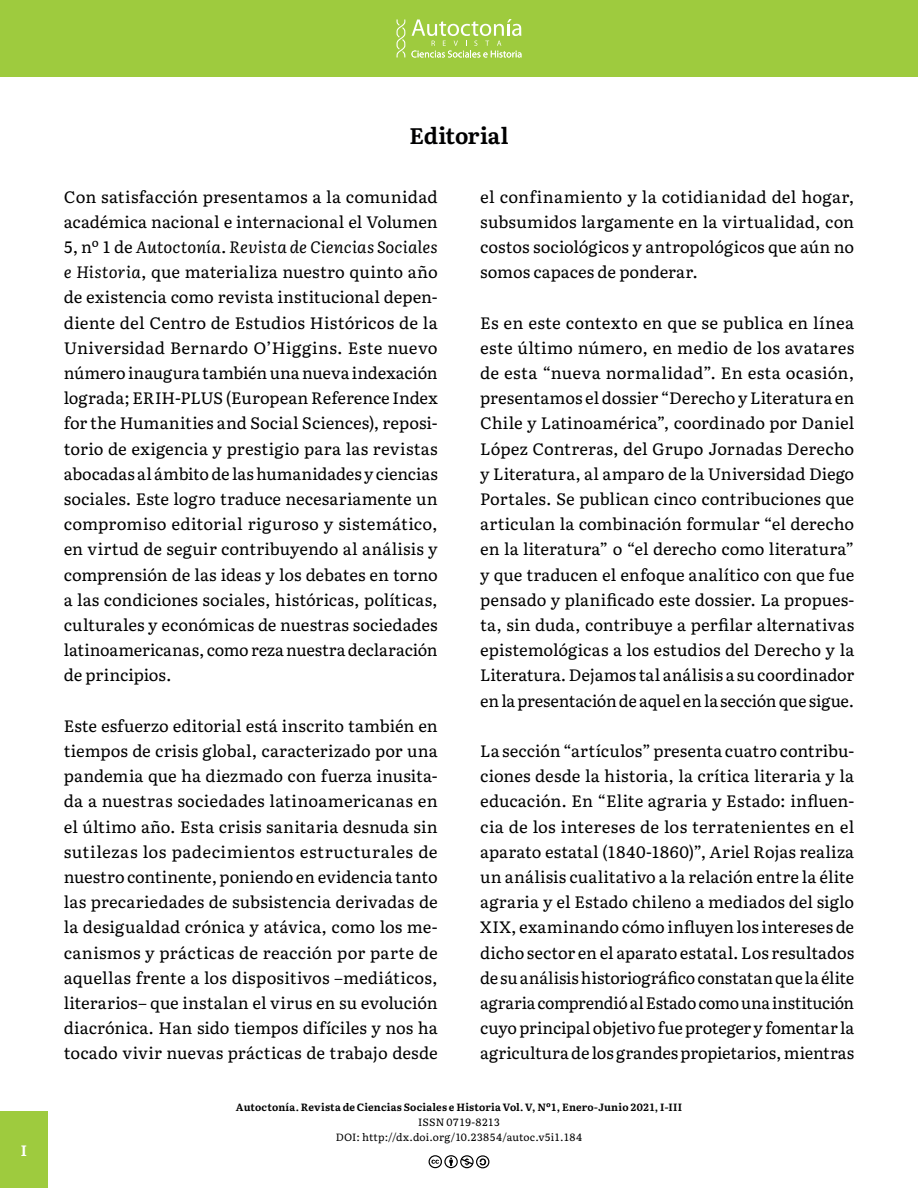
<style>
.page{position:relative;width:918px;height:1188px;background:#fff}
.page>*{position:absolute;margin:0;border:0;box-sizing:border-box;transform-origin:0 0}
.t1{font:700 22.5px "Literata";color:#000001}
.t2{font:16.5px/25.2px "Literata";color:#000001;text-align:justify}
.t3{font:700 15px "Literata";color:#fff}
.t4{font:700 10.5px "Literata";letter-spacing:.02em;color:#000001}
.t5{font:10.5px/15px "Literata";letter-spacing:.01em;color:#000001;text-align:center}
.s1{font-style:italic}
</style>
<div class="page">
<div style="left:0;top:1111px;width:48px;height:77px;background:#9ecb3e"></div>
<div style="left:0;top:0;width:918px;height:77px;background:#9ecb3e"></div>
<svg style="left:396px;top:19px;width:126px;height:39px"></svg>
<svg style="left:429px;top:1155px;width:60px;height:13px"></svg>
<p class="t3" style="left:21px;top:1138px;width:8px">I</p>
<h1 class="t1" style="left:409px;top:118px;width:101px">Editorial</h1>
<p class="t2" style="left:64px;top:183px;width:376px">Con satisfacción presentamos a la comunidad académica nacional e internacional el Volumen 5, nº 1 de <span class="s1">Autoctonía. Revista de Ciencias Sociales e Historia</span>, que materializa nuestro quinto año de existencia como revista institucional depen&shy;diente del Centro de Estudios Históricos de la Universidad Bernardo O’Higgins. Este nuevo número inaugura también una nueva indexación lograda; ERIH-PLUS (European Reference Index for the Humanities and Social Sciences), reposi&shy;torio de exigencia y prestigio para las revistas abocadas al ámbito de las humanidades y ciencias sociales. Este logro traduce necesariamente un compromiso editorial riguroso y sistemático, en virtud de seguir contribuyendo al análisis y comprensión de las ideas y los debates en torno a las condiciones sociales, históricas, políticas, culturales y económicas de nuestras sociedades latinoamericanas, como reza nuestra declaración de principios.</p>
<p class="t2" style="left:64px;top:712px;width:376px">Este esfuerzo editorial está inscrito también en tiempos de crisis global, caracterizado por una pandemia que ha diezmado con fuerza inusita&shy;da a nuestras sociedades latinoamericanas en el último año. Esta crisis sanitaria desnuda sin sutilezas los padecimientos estructurales de nuestro continente, poniendo en evidencia tanto las precariedades de subsistencia derivadas de la desigualdad crónica y atávica, como los me&shy;canismos y prácticas de reacción por parte de aquellas frente a los dispositivos –mediáticos, literarios– que instalan el virus en su evolución diacrónica. Han sido tiempos difíciles y nos ha tocado vivir nuevas prácticas de trabajo desde</p>
<p class="t2" style="left:480px;top:183px;width:375px">el confinamiento y la cotidianidad del hogar, subsumidos largamente en la virtualidad, con costos sociológicos y antropológicos que aún no somos capaces de ponderar.</p>
<p class="t2" style="left:480px;top:309px;width:376px">Es en este contexto en que se publica en línea este último número, en medio de los avatares de esta “nueva normalidad”. En esta ocasión, presentamos el dossier “Derecho y Literatura en Chile y Latinoamérica”, coordinado por Daniel López Contreras, del Grupo Jornadas Derecho y Literatura, al amparo de la Universidad Diego Portales. Se publican cinco contribuciones que articulan la combinación formular “el derecho en la literatura” o “el derecho como literatura” y que traducen el enfoque analítico con que fue pensado y planificado este dossier. La propues&shy;ta, sin duda, contribuye a perfilar alternativas epistemológicas a los estudios del Derecho y la Literatura. Dejamos tal análisis a su coordinador en la presentación de aquel en la sección que sigue.</p>
<p class="t2" style="left:480px;top:737px;width:375px">La sección “artículos” presenta cuatro contribu&shy;ciones desde la historia, la crítica literaria y la educación. En “Elite agraria y Estado: influen&shy;cia de los intereses de los terratenientes en el aparato estatal (1840-1860)”, Ariel Rojas realiza un análisis cualitativo a la relación entre la élite agraria y el Estado chileno a mediados del siglo XIX, examinando cómo influyen los intereses de dicho sector en el aparato estatal. Los resultados de su análisis historiográfico constatan que la élite agraria comprendió al Estado como una institución cuyo principal objetivo fue proteger y fomentar la agricultura de los grandes propietarios, mientras</p>
<p class="t4" style="left:236px;top:1099px;width:448px">Autoctonía. Revista de Ciencias Sociales e Historia Vol. V, Nº1, Enero-Junio 2021, I-III</p>
<p class="t5" style="left:336px;top:1114px;width:248px">ISSN 0719-8213<br>DOI: http://dx.doi.org/10.23854/autoc.v5i1.184</p>
</div>
